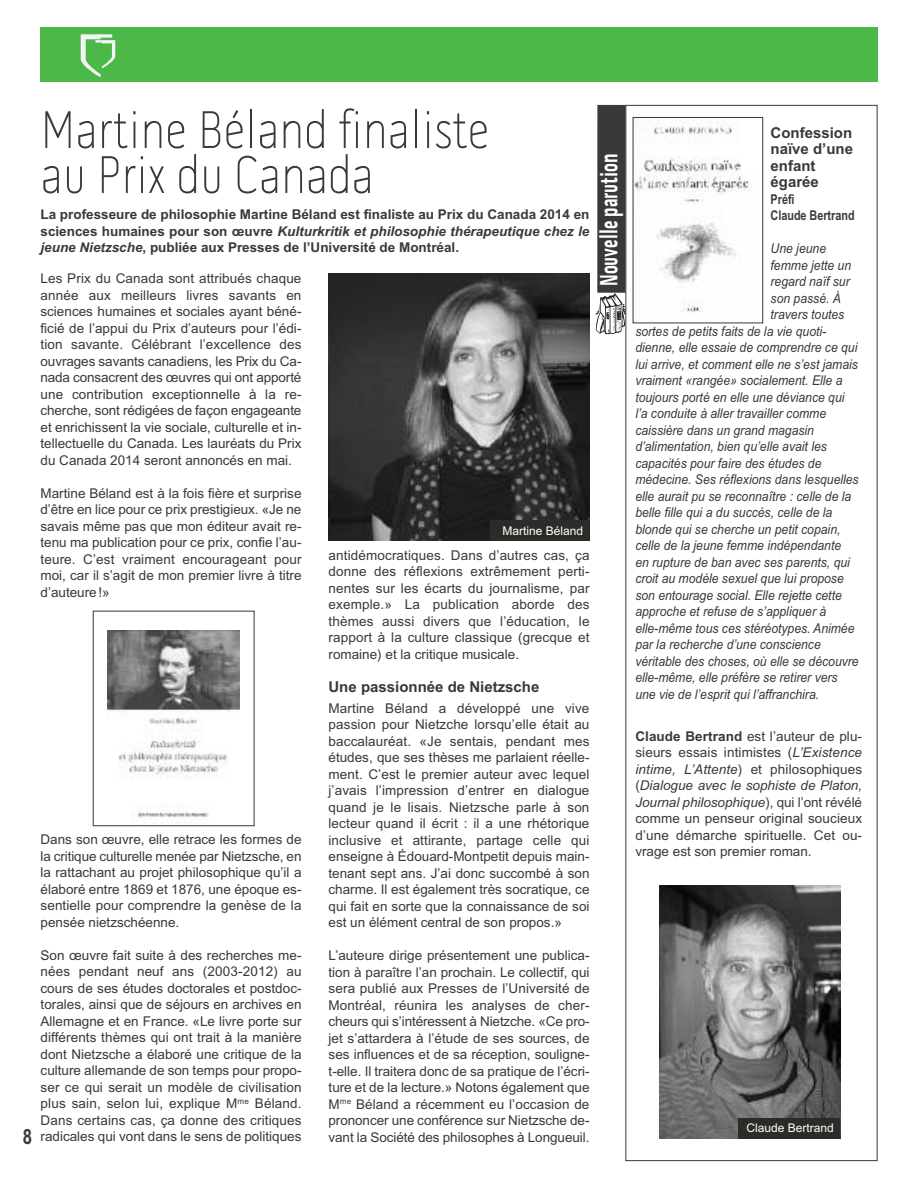
<style>
.page{position:relative;width:918px;height:1188px;background:#fff}
.page>*{position:absolute;margin:0;border:0;box-sizing:border-box;transform-origin:0 0}
.t1{font:100 54px/45px "Pill Gothic 300 mg";color:#39383a;scale:.95 1}
.t2{font:700 25.5px "Pill Gothic 300 mg";color:#fff;scale:.75 1}
.t3{font:700 21px "Arial";color:#39383a;scale:.8 1}
.t4{font:700 15px/16.5px "Arial";color:#39383a}
.t5{font:13.5px/16.5px "Arial";color:#39383a;text-align:justify}
.t6{font:italic 13.5px "Arial Narrow";color:#39383a;scale:1.1 1}
.t7{font:700 13.5px/16.5px "Arial";color:#39383a;text-align:justify}
.t8{font:700 13.5px/16.5px "Arial";color:#39383a;scale:.8 1}
.t9{font:12px "Arial";color:#fff}
.s1{font-style:italic}
.s2{font-weight:700}
</style>
<div class="page">
<div style="left:40px;top:27px;width:838px;height:55px;background:#4cb848"></div>
<svg style="left:81px;top:34px;width:34px;height:43px"></svg>
<img style="left:328px;top:274px;width:262px;height:267px">
<div style="left:597px;top:105px;width:29px;height:188px;background:#39383a"></div>
<svg style="left:595px;top:293px;width:30px;height:41px"></svg>
<img style="left:635px;top:120px;width:115px;height:192px">
<div style="left:633px;top:117px;width:130px;height:206px;border:1px solid #39383a"></div>
<img style="left:659px;top:885px;width:181px;height:254px">
<div style="left:738px;top:1118px;width:102px;height:21px;background:#2d2b28"></div>
<div style="left:490px;top:521px;width:100px;height:20px;background:#2d2b28"></div>
<img style="left:108px;top:630px;width:131px;height:188px">
<div style="left:93px;top:611px;width:161px;height:215px;border:1px solid #39383a"></div>
<h1 class="t1" style="left:41px;top:108px;width:474px">Martine Béland finaliste au Prix du Canada</h1>
<p class="t7" style="left:40px;top:206px;width:551px">La professeure de philosophie Martine Béland est finaliste au Prix du Canada 2014 en sciences humaines pour son œuvre <span class="s1">Kulturkritik et philosophie thérapeutique chez le jeune Nietzsche</span>, publiée aux Presses de l’Université de Montréal.</p>
<p class="t5" style="left:40px;top:270px;width:263px">Les Prix du Canada sont attribués chaque année aux meilleurs livres savants en sciences humaines et sociales ayant béné&shy;ficié de l’appui du Prix d’auteurs pour l’édi&shy;tion savante. Célébrant l’excellence des ouvrages savants canadiens, les Prix du Ca&shy;nada consacrent des œuvres qui ont apporté une contribution exceptionnelle à la re&shy;cherche, sont rédigées de façon engageante et enrichissent la vie sociale, culturelle et in&shy;tellectuelle du Canada. Les lauréats du Prix du Canada 2014 seront annoncés en mai.</p>
<p class="t5" style="left:41px;top:485px;width:263px">Martine Béland est à la fois fière et surprise d’être en lice pour ce prix prestigieux. «Je ne savais même pas que mon éditeur avait re&shy;tenu ma publication pour ce prix, confie l’au&shy;teure. C’est vraiment encourageant pour moi, car il s’agit de mon premier livre à titre d’auteure!»</p>
<h3 class="t3" style="left:23px;top:1125px;width:13px">8</h3>
<p class="t5" style="left:41px;top:831px;width:263px">Dans son œuvre, elle retrace les formes de la critique culturelle menée par Nietzsche, en la rattachant au projet philosophique qu’il a élaboré entre 1869 et 1876, une époque es&shy;sentielle pour comprendre la genèse de la pensée nietzschéenne.</p>
<p class="t5" style="left:41px;top:947px;width:263px">Son œuvre fait suite à des recherches me&shy;nées pendant neuf ans (2003-2012) au cours de ses études doctorales et postdoc&shy;torales, ainsi que de séjours en archives en Allemagne et en France. «Le livre porte sur différents thèmes qui ont trait à la manière dont Nietzsche a élaboré une critique de la culture allemande de son temps pour propo&shy;ser ce qui serait un modèle de civilisation plus sain, selon lui, explique M<sup>me</sup> Béland.<br>Dans certains cas, ça donne des critiques radicales qui vont dans le sens de politiques</p>
<p class="t9" style="left:503px;top:523px;width:82px">Martine Béland</p>
<p class="t5" style="left:329px;top:547px;width:263px">antidémocratiques. Dans d’autres cas, ça donne des réflexions extrêmement perti&shy;nentes sur les écarts du journalisme, par exemple.» La publication aborde des thèmes aussi divers que l’éducation, le rapport à la culture classique (grecque et romaine) et la critique musicale.</p>
<p class="t4" style="left:328px;top:678px;width:212px">Une passionnée de Nietzsche</p>
<p class="t5" style="left:328px;top:700px;width:263px">Martine Béland a développé une vive passion pour Nietzche lorsqu’elle était au baccalauréat. «Je sentais, pendant mes études, que ses thèses me parlaient réelle&shy;ment. C’est le premier auteur avec lequel j’avais l’impression d’entrer en dialogue quand je le lisais. Nietzsche parle à son lecteur quand il écrit : il a une rhétorique inclusive et attirante, partage celle qui enseigne à Édouard-Montpetit depuis main&shy;tenant sept ans. J’ai donc succombé à son charme. Il est également très socratique, ce qui fait en sorte que la connaissance de soi est un élément central de son propos.»</p>
<p class="t5" style="left:328px;top:947px;width:263px">L’auteure dirige présentement une publica&shy;tion à paraître l’an prochain. Le collectif, qui sera publié aux Presses de l’Université de Montréal, réunira les analyses de cher&shy;cheurs qui s’intéressent à Nietzche. «Ce pro&shy;jet s’attardera à l’étude de ses sources, de ses influences et de sa réception, souligne&shy;t-elle. Il traitera donc de sa pratique de l’écri&shy;ture et de la lecture.» Notons également que M<sup>me</sup> Béland a récemment eu l’occasion de prononcer une conférence sur Nietzsche de&shy;vant la Société des philosophes à Longueuil.</p>
<h2 class="t2" style="left:593px;top:286px;width:178px;rotate:-90deg">Nouvelle parution</h2>
<p class="t4" style="left:771px;top:125px;width:84px">Confession naïve d’une enfant égarée</p>
<p class="t8" style="left:771px;top:191px;width:107px">Préfi<br>Claude Bertrand</p>
<p class="t6" style="left:771px;top:241px;width:52px">Une jeune</p>
<p class="t6" style="left:771px;top:257px;width:75px">femme jette un</p>
<p class="t6" style="left:771px;top:274px;width:74px">regard naïf sur</p>
<p class="t6" style="left:771px;top:290px;width:66px">son passé. À</p>
<p class="t6" style="left:771px;top:307px;width:69px">travers toutes</p>
<p class="t6" style="left:635px;top:323px;width:175px">sortes de petits faits de la vie quoti-</p>
<p class="t6" style="left:635px;top:340px;width:203px">dienne, elle essaie de comprendre ce qui</p>
<p class="t6" style="left:635px;top:356px;width:204px">lui arrive, et comment elle ne s’est jamais</p>
<p class="t6" style="left:635px;top:373px;width:190px">vraiment «rangée» socialement. Elle a</p>
<p class="t6" style="left:635px;top:389px;width:192px">toujours porté en elle une déviance qui</p>
<p class="t6" style="left:635px;top:406px;width:175px">l’a conduite à aller travailler comme</p>
<p class="t6" style="left:635px;top:422px;width:164px">caissière dans un grand magasin</p>
<p class="t6" style="left:635px;top:439px;width:176px">d’alimentation, bien qu’elle avait les</p>
<p class="t6" style="left:635px;top:455px;width:171px">capacités pour faire des études de</p>
<p class="t6" style="left:635px;top:472px;width:205px">médecine. Ses réflexions dans lesquelles</p>
<p class="t6" style="left:635px;top:488px;width:198px">elle aurait pu se reconnaître : celle de la</p>
<p class="t6" style="left:635px;top:505px;width:181px">belle fille qui a du succès, celle de la</p>
<p class="t6" style="left:635px;top:521px;width:188px">blonde qui se cherche un petit copain,</p>
<p class="t6" style="left:635px;top:538px;width:189px">celle de la jeune femme indépendante</p>
<p class="t6" style="left:635px;top:554px;width:197px">en rupture de ban avec ses parents, qui</p>
<p class="t6" style="left:635px;top:571px;width:191px">croit au modèle sexuel que lui propose</p>
<p class="t6" style="left:635px;top:587px;width:189px">son entourage social. Elle rejette cette</p>
<p class="t6" style="left:635px;top:604px;width:175px">approche et refuse de s’appliquer à</p>
<p class="t6" style="left:635px;top:620px;width:201px">elle-même tous ces stéréotypes. Animée</p>
<p class="t6" style="left:635px;top:637px;width:170px">par la recherche d’une conscience</p>
<p class="t6" style="left:635px;top:653px;width:205px">véritable des choses, où elle se découvre</p>
<p class="t6" style="left:635px;top:670px;width:185px">elle-même, elle préfère se retirer vers</p>
<p class="t6" style="left:635px;top:686px;width:169px">une vie de l’esprit qui l’affranchira.</p>
<p class="t5" style="left:635px;top:728px;width:228px"><span class="s2">Claude Bertrand</span> est l’auteur de plu&shy;sieurs essais intimistes (<span class="s1">L’Existence intime, L’Attente</span>) et philosophiques (<span class="s1">Dialogue avec le sophiste de Platon, Journal philosophique</span>), qui l’ont révélé comme un penseur original soucieux d’une démarche spirituelle. Cet ou&shy;vrage est son premier roman.</p>
<p class="t9" style="left:746px;top:1121px;width:89px">Claude Bertrand</p>
</div>
